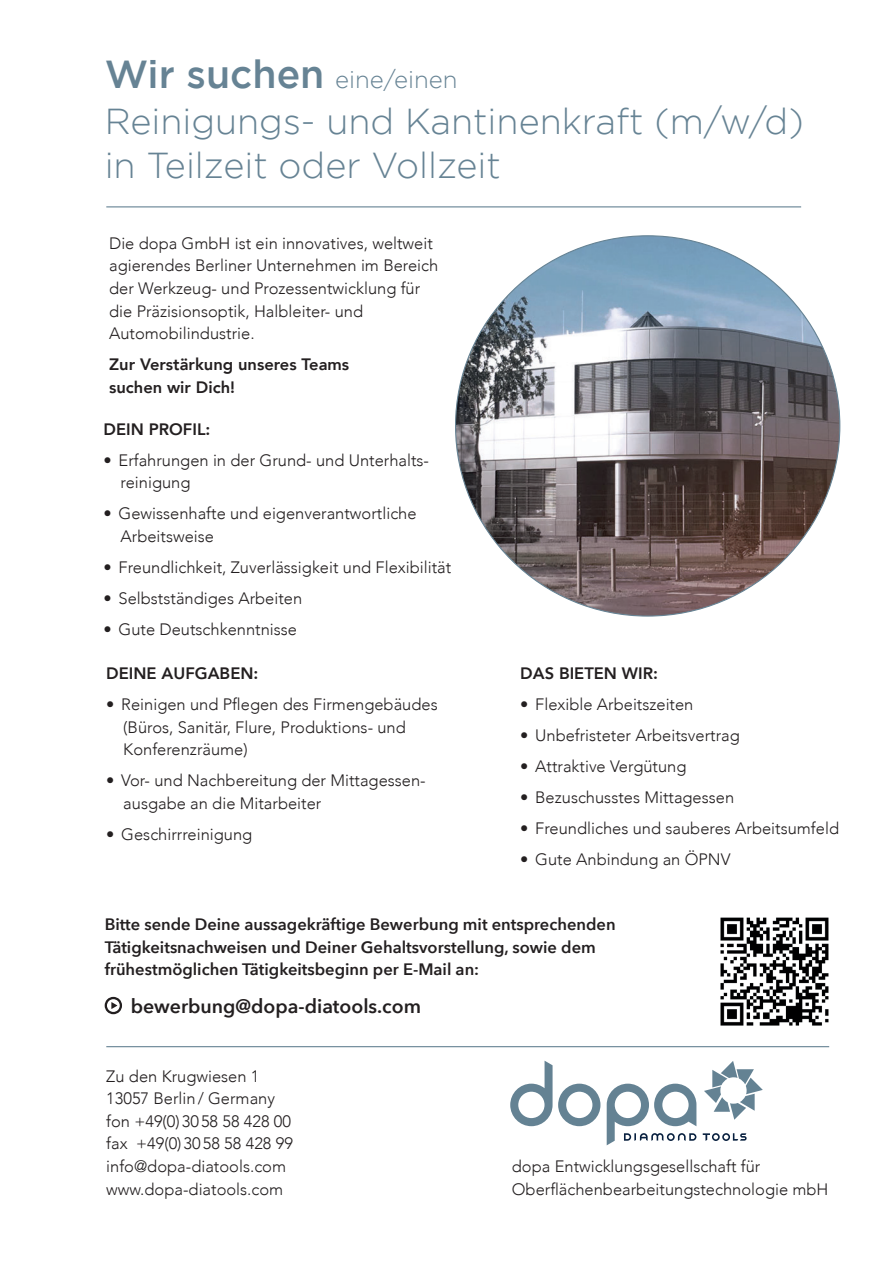
<style>
.page{position:relative;width:893px;height:1263px;background:#fff}
.page>*{position:absolute;margin:0;border:0;box-sizing:border-box;transform-origin:0 0}
.t1{font:300 36px/43.2px "Gotham";color:#668394}
.t2{font:300 24px "Gotham";color:#668394}
.t3{font:600 19.5px "Avenir Next";color:#231f20}
.t4{font:300 16.5px/22.5px "Avenir";color:#231f20}
.t5{font:600 16.5px/22.5px "Avenir Next";color:#231f20}
.t6{font:800 16.5px/22.5px "Avenir";color:#231f20}
.s1{font-weight:500;font-size:39px}
</style>
<div class="page">
<hr style="left:106px;top:1046px;width:723px;height:1px;background:#668394">
<svg style="left:105px;top:997px;width:17px;height:17px"></svg>
<hr style="left:106px;top:206px;width:695px;height:1px;background:#668394">
<img style="left:720px;top:917px;width:109px;height:109px">
<img style="left:456px;top:236px;width:384px;height:379px">
<svg style="left:510px;top:1061px;width:90px;height:65px"></svg>
<svg style="left:607px;top:1084px;width:89px;height:61px"></svg>
<svg style="left:703px;top:1133px;width:44px;height:8px"></svg>
<svg style="left:704px;top:1061px;width:59px;height:59px"></svg>
<h2 class="t2" style="left:105px;top:67px;width:354px"><span class="s1">Wir suchen</span> eine/einen</h2>
<h1 class="t1" style="left:105px;top:100px;width:701px">Reinigungs- und Kantinenkraft (m/w/d) in Teilzeit oder Vollzeit</h1>
<p class="t4" style="left:109px;top:232px;width:331px">Die dopa GmbH ist ein innovatives, weltweit agierendes Berliner Unternehmen im Bereich der Werkzeug- und Prozessentwicklung für die Präzisionsoptik, Halbleiter- und Automobilindustrie.</p>
<p class="t6" style="left:109px;top:353px;width:242px">Zur Verstärkung unseres Teams suchen wir Dich!</p>
<p class="t6" style="left:104px;top:418px;width:108px">DEIN PROFIL:</p>
<p class="t4" style="left:121px;top:449px;width:310px;text-indent:-17px">• Erfahrungen in der Grund- und Unterhalts&shy;reinigung</p>
<p class="t4" style="left:121px;top:502px;width:298px;text-indent:-17px">• Gewissenhafte und eigenverantwortliche<br>Arbeitsweise</p>
<p class="t4" style="left:104px;top:556px;width:349px">• Freundlichkeit, Zuverlässigkeit und Flexibilität</p>
<p class="t4" style="left:104px;top:587px;width:200px">• Selbstständiges Arbeiten</p>
<p class="t4" style="left:104px;top:618px;width:195px">• Gute Deutschkenntnisse</p>
<p class="t6" style="left:106px;top:662px;width:154px">DEINE AUFGABEN:</p>
<p class="t4" style="left:123px;top:693px;width:316px;text-indent:-17px">• Reinigen und Pflegen des Firmengebäudes (Büros, Sanitär, Flure, Produktions- und<br>Konferenzräume)</p>
<p class="t4" style="left:123px;top:769px;width:304px;text-indent:-17px">• Vor- und Nachbereitung der Mittagessen&shy;ausgabe an die Mitarbeiter</p>
<p class="t4" style="left:106px;top:823px;width:148px">• Geschirrreinigung</p>
<p class="t6" style="left:520px;top:662px;width:139px">DAS BIETEN WIR:</p>
<p class="t4" style="left:520px;top:693px;width:175px">• Flexible Arbeitszeiten</p>
<p class="t4" style="left:520px;top:724px;width:221px">• Unbefristeter Arbeitsvertrag</p>
<p class="t4" style="left:520px;top:755px;width:168px">• Attraktive Vergütung</p>
<p class="t4" style="left:520px;top:786px;width:215px">• Bezuschusstes Mittagessen</p>
<p class="t4" style="left:520px;top:817px;width:320px">• Freundliches und sauberes Arbeitsumfeld</p>
<p class="t4" style="left:520px;top:848px;width:212px">• Gute Anbindung an ÖPNV</p>
<p class="t5" style="left:105px;top:913px;width:513px">Bitte sende Deine aussagekräftige Bewerbung mit entsprechenden<br>Tätigkeitsnachweisen und Deiner Gehaltsvorstellung, sowie dem frühestmöglichen Tätigkeitsbeginn per E-Mail an:</p>
<p class="t3" style="left:131px;top:994px;width:292px">bewerbung@dopa-diatools.com</p>
<p class="t4" style="left:106px;top:1065px;width:188px">Zu den Krugwiesen 1<br>13057 Berlin/ Germany fon +49(0)3058 58 428 00 fax +49(0)3058 58 428 99 info@dopa-diatools.com www.dopa-diatools.com</p>
<p class="t4" style="left:512px;top:1155px;width:318px">dopa Entwicklungsgesellschaft für<br>Oberflächenbearbeitungstechnologie mbH</p>
</div>
